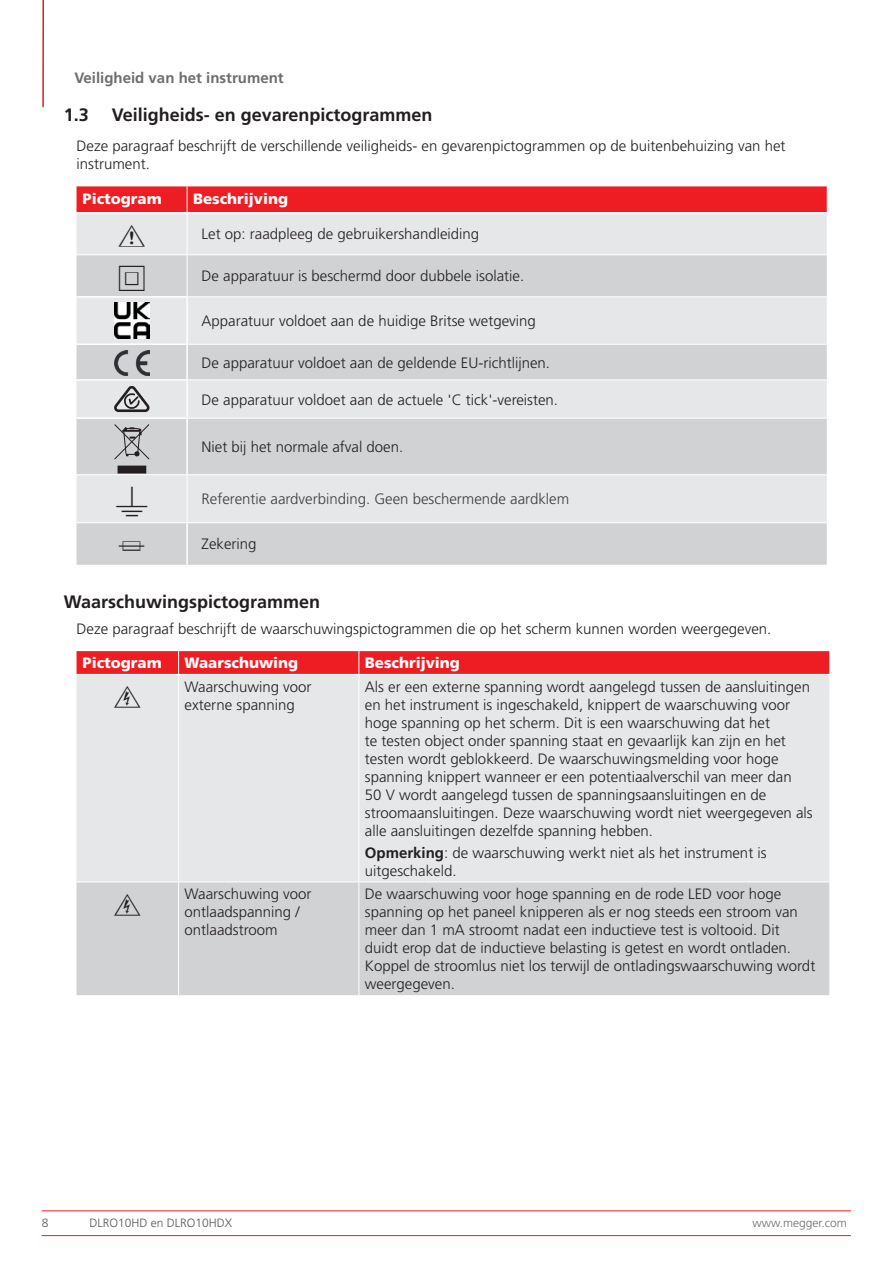
<style>
.page{position:relative;width:893px;height:1263px;background:#fff}
.page>*{position:absolute;margin:0;border:0;box-sizing:border-box;transform-origin:0 0}
.t1{font:700 18px "Frutiger LT Pro";color:#231f20}
.t2{font:300 15px/18px "Frutiger LT Pro";color:#231f20}
.t3{font:900 15px "Frutiger LT Pro";color:#fff}
.t4{font:300 15px "Frutiger LT Pro";color:#3e3e3f}
.t5{font:700 15px "Frutiger LT Pro";color:#6c6d70}
.t6{font:300 12px "Frutiger LT Pro";color:#57585a}
.t7{font:300 12px "Frutiger LT Pro";color:#6c6d70}
.s1{font-weight:700}
</style>
<div class="page">
<hr style="left:42px;top:1210px;width:809px;height:1px;background:#ee1d23">
<hr style="left:42px;top:1235px;width:809px;height:1px;background:#ee1d23">
<hr style="left:42px;top:0;width:2px;height:107px;background:#d1232a">
<div style="left:77px;top:214px;width:750px;height:40px;background:#e6e7e9"></div>
<svg style="left:77px;top:255px;width:750px;height:310px;background:#dadbdd"></svg>
<div style="left:77px;top:186px;width:750px;height:26px;background:#ee1d23"></div>
<hr style="left:187px;top:214px;width:1px;height:40px;background:#fff">
<hr style="left:187px;top:255px;width:1px;height:41px;background:#fff">
<hr style="left:188px;top:296px;width:639px;height:1px;background:#fff">
<hr style="left:188px;top:344px;width:639px;height:1px;background:#fff">
<hr style="left:188px;top:379px;width:639px;height:1px;background:#fff">
<hr style="left:188px;top:418px;width:639px;height:1px;background:#fff">
<hr style="left:77px;top:474px;width:110px;height:1px;background:#fff">
<hr style="left:187px;top:474px;width:640px;height:1px;background:#fff">
<hr style="left:187px;top:475px;width:1px;height:47px;background:#fff">
<hr style="left:77px;top:522px;width:110px;height:1px;background:#fff">
<hr style="left:187px;top:522px;width:640px;height:1px;background:#fff">
<hr style="left:77px;top:296px;width:111px;height:2px;background:#fff">
<hr style="left:186px;top:298px;width:2px;height:45px;background:#fff">
<hr style="left:77px;top:343px;width:111px;height:2px;background:#fff">
<hr style="left:186px;top:345px;width:2px;height:34px;background:#fff">
<hr style="left:77px;top:379px;width:111px;height:2px;background:#fff">
<hr style="left:186px;top:381px;width:2px;height:36px;background:#fff">
<hr style="left:77px;top:417px;width:111px;height:2px;background:#fff">
<hr style="left:186px;top:419px;width:2px;height:55px;background:#fff">
<hr style="left:186px;top:523px;width:2px;height:42px;background:#fff">
<img style="left:114px;top:303px;width:36px;height:35px">
<img style="left:114px;top:350px;width:36px;height:26px">
<svg style="left:114px;top:386px;width:36px;height:26px"></svg>
<div style="left:118px;top:466px;width:28px;height:7px;background:#231f20"></div>
<svg style="left:114px;top:424px;width:36px;height:38px"></svg>
<div style="left:77px;top:675px;width:752px;height:206px;background:#e6e7e9"></div>
<div style="left:77px;top:882px;width:752px;height:113px;background:#d1d2d4"></div>
<svg style="left:77px;top:651px;width:752px;height:23px;background:#ee1f25"></svg>
<hr style="left:178px;top:675px;width:1px;height:206px;background:#fff">
<hr style="left:358px;top:675px;width:1px;height:206px;background:#fff">
<hr style="left:178px;top:882px;width:1px;height:113px;background:#fff">
<hr style="left:358px;top:882px;width:1px;height:113px;background:#fff">
<svg style="left:119px;top:225px;width:26px;height:22px"></svg>
<svg style="left:116px;top:486px;width:31px;height:31px"></svg>
<svg style="left:119px;top:541px;width:26px;height:9px"></svg>
<svg style="left:114px;top:686px;width:27px;height:22px"></svg>
<svg style="left:114px;top:894px;width:27px;height:22px"></svg>
<p class="t5" style="left:74px;top:68px;width:211px">Veiligheid van het instrument</p>
<p class="t1" style="left:64px;top:104px;width:27px">1.3</p>
<p class="t1" style="left:112px;top:104px;width:322px">Veiligheids- en gevarenpictogrammen</p>
<p class="t2" style="left:77px;top:137px;width:710px">Deze paragraaf beschrijft de verschillende veiligheids- en gevarenpictogrammen op de buitenbehuizing van het instrument.</p>
<p class="t3" style="left:83px;top:189px;width:81px">Pictogram</p>
<p class="t3" style="left:193px;top:189px;width:97px">Beschrijving</p>
<p class="t2" style="left:202px;top:225px;width:279px">Let op: raadpleeg de gebruikershandleiding</p>
<p class="t2" style="left:118px;top:267px;width:407px">▼ De apparatuur is beschermd door dubbele isolatie.</p>
<p class="t2" style="left:202px;top:312px;width:336px">Apparatuur voldoet aan de huidige Britse wetgeving</p>
<p class="t2" style="left:202px;top:354px;width:350px">De apparatuur voldoet aan de geldende EU-richtlijnen.</p>
<p class="t2" style="left:202px;top:391px;width:358px">De apparatuur voldoet aan de actuele 'C tick'-vereisten.</p>
<p class="t2" style="left:202px;top:438px;width:203px">Niet bij het normale afval doen.</p>
<p class="t4" style="left:202px;top:490px;width:369px">Referentie aardverbinding. Geen beschermende aardklem</p>
<p class="t2" style="left:202px;top:535px;width:57px">Zekering</p>
<p class="t1" style="left:64px;top:591px;width:258px">Waarschuwingspictogrammen</p>
<p class="t2" style="left:77px;top:620px;width:696px">Deze paragraaf beschrijft de waarschuwingspictogrammen die op het scherm kunnen worden weergegeven.</p>
<p class="t3" style="left:83px;top:654px;width:81px">Pictogram</p>
<p class="t3" style="left:185px;top:654px;width:115px">Waarschuwing</p>
<p class="t3" style="left:365px;top:654px;width:97px">Beschrijving</p>
<p class="t2" style="left:185px;top:677px;width:128px">Waarschuwing voor externe spanning</p>
<p class="t2" style="left:365px;top:677px;width:449px">Als er een externe spanning wordt aangelegd tussen de aansluitingen en het instrument is ingeschakeld, knippert de waarschuwing voor hoge spanning op het scherm. Dit is een waarschuwing dat het<br>te testen object onder spanning staat en gevaarlijk kan zijn en het testen wordt geblokkeerd. De waarschuwingsmelding voor hoge spanning knippert wanneer er een potentiaalverschil van meer dan<br>50 V wordt aangelegd tussen de spanningsaansluitingen en de stroomaansluitingen. Deze waarschuwing wordt niet weergegeven als alle aansluitingen dezelfde spanning hebben.</p>
<p class="t2" style="left:365px;top:844px;width:403px"><span class="s1">Opmerking</span>: de waarschuwing werkt niet als het instrument is uitgeschakeld.</p>
<p class="t2" style="left:185px;top:885px;width:128px">Waarschuwing voor ontlaadspanning / ontlaadstroom</p>
<p class="t2" style="left:365px;top:885px;width:452px">De waarschuwing voor hoge spanning en de rode LED voor hoge spanning op het paneel knipperen als er nog steeds een stroom van meer dan 1 mA stroomt nadat een inductieve test is voltooid. Dit duidt erop dat de inductieve belasting is getest en wordt ontladen.<br>Koppel de stroomlus niet los terwijl de ontladingswaarschuwing wordt weergegeven.</p>
<p class="t6" style="left:42px;top:1216px;width:8px">8</p>
<p class="t6" style="left:89px;top:1216px;width:144px">DLRO10HD en DLRO10HDX</p>
<p class="t7" style="left:752px;top:1216px;width:96px">www.megger.com</p>
</div>
